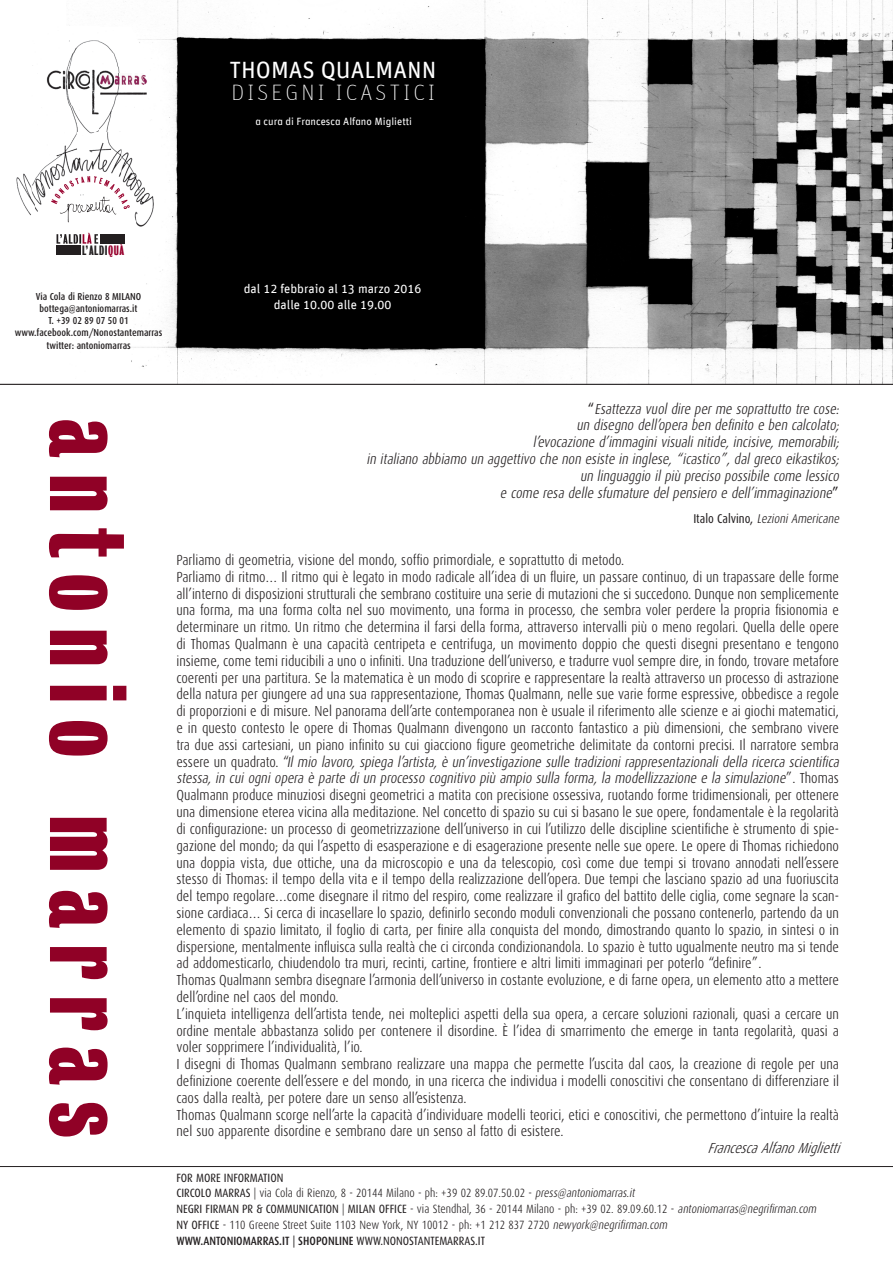
<style>
.page{position:relative;width:893px;height:1263px;background:#fff}
.page>*{position:absolute;margin:0;border:0;box-sizing:border-box;transform-origin:0 0}
.t1{font:23.55px "Unit Regular TF";color:#fff}
.t2{font:22.2px "Unit Thin TF";letter-spacing:.14em;color:#fff}
.t3{font:300 14.55px/16.8px "Dax Condensed";color:#231f20}
.t4{font:italic 300 14.55px "Dax Condensed";color:#231f20}
.t5{font:italic 300 12.75px "Dax Condensed";color:#231f20}
.t6{font:12.6px "Unit Regular TF";color:#fff}
.t7{font:12.3px "Bureau Grot One Five";letter-spacing:.045em;color:#231f20}
.t8{font:300 12px/15.8px "Dax Condensed";color:#231f20}
.t9{font:500 12px "Dax Condensed";color:#231f20}
.t10{font:12px "Dax Condensed";color:#231f20}
.t11{font:10.5px "Unit Regular Alternate";color:#fff}
.t12{font:500 10.05px "Dax Condensed";color:#231f20}
.s1{color:#98012d}
.s2{font-weight:400;font-style:normal}
.s3{font-style:italic}
.s4{font-weight:400}
</style>
<div class="page">
<img style="left:67px;top:0;width:826px;height:384px">
<svg style="left:49px;top:420px;width:59px;height:37px"></svg>
<svg style="left:50px;top:477px;width:58px;height:33px;background:#a02746"></svg>
<svg style="left:49px;top:528px;width:75px;height:29px"></svg>
<svg style="left:49px;top:575px;width:59px;height:35px"></svg>
<svg style="left:50px;top:631px;width:58px;height:33px;background:#a02746"></svg>
<svg style="left:50px;top:686px;width:76px;height:14px"></svg>
<svg style="left:49px;top:721px;width:59px;height:34px"></svg>
<svg style="left:50px;top:818px;width:58px;height:52px;background:#a32e4c"></svg>
<svg style="left:49px;top:891px;width:59px;height:37px"></svg>
<svg style="left:50px;top:947px;width:58px;height:32px"></svg>
<svg style="left:50px;top:998px;width:58px;height:32px"></svg>
<svg style="left:49px;top:1047px;width:59px;height:38px"></svg>
<svg style="left:49px;top:1103px;width:59px;height:33px"></svg>
<hr style="left:0;top:384px;width:893px;height:1px;background:#231f20">
<img style="left:100px;top:67px;width:49px;height:28px">
<svg style="left:144px;top:73px;width:4px;height:12px"></svg>
<img style="left:67px;top:27px;width:77px;height:26px">
<img style="left:32px;top:53px;width:67px;height:26px">
<img style="left:99px;top:53px;width:45px;height:14px">
<img style="left:46px;top:79px;width:45px;height:27px">
<img style="left:100px;top:95px;width:44px;height:11px">
<img style="left:35px;top:106px;width:109px;height:93px">
<img style="left:16px;top:173px;width:19px;height:43px">
<img style="left:136px;top:132px;width:25px;height:102px">
<img style="left:35px;top:199px;width:101px;height:35px">
<img style="left:115px;top:73px;width:29px;height:12px">
<img style="left:91px;top:91px;width:9px;height:31px">
<svg style="left:90px;top:67px;width:12px;height:24px"></svg>
<img style="left:91px;top:68px;width:7px;height:23px">
<svg style="left:51px;top:176px;width:79px;height:46px"></svg>
<div style="left:57px;top:245px;width:24px;height:9px;background:#231f20"></div>
<svg style="left:57px;top:233px;width:41px;height:11px"></svg>
<div style="left:100px;top:234px;width:24px;height:10px;background:#231f20"></div>
<hr style="left:0;top:1166px;width:893px;height:1px;background:#231f20">
<p class="t1" style="left:229px;top:56px;width:208px">THOMAS QUALMANN</p>
<p class="t2" style="left:232px;top:80px;width:205px">DISEGNI ICASTICI</p>
<p class="t11" style="left:255px;top:115px;width:158px">a cura di Francesca Alfano Miglietti</p>
<p class="t7" style="left:82px;top:243px;width:44px">L’ALDI<span class="s1">QUÀ</span></p>
<p class="t12" style="left:36px;top:291px;width:107px">Via Cola di Rienzo 8 MILANO</p>
<p class="t12" style="left:40px;top:303px;width:99px">bottega@antoniomarras.it</p>
<p class="t12" style="left:48px;top:315px;width:82px">T. +39 02 89 07 50 01</p>
<p class="t12" style="left:15px;top:327px;width:149px">www.facebook.com/Nonostantemarras</p>
<p class="t12" style="left:46px;top:339px;width:86px">twitter: antoniomarras</p>
<p class="t6" style="left:244px;top:281px;width:179px">dal 12 febbraio al 13 marzo 2016</p>
<p class="t6" style="left:274px;top:297px;width:119px">dalle 10.00 alle 19.00</p>
<p class="t4" style="left:587px;top:401px;width:256px"><span class="s2">“</span> Esattezza vuol dire per me soprattutto tre cose:</p>
<p class="t4" style="left:576px;top:417px;width:267px">un disegno dell’opera ben definito e ben calcolato;</p>
<p class="t4" style="left:533px;top:434px;width:311px">l’evocazione d’immagini visuali nitide, incisive, memorabili;</p>
<p class="t4" style="left:367px;top:451px;width:477px">in italiano abbiamo un aggettivo che non esiste in inglese, “icastico”, dal greco eikastikos;</p>
<p class="t4" style="left:580px;top:468px;width:263px">un linguaggio il più preciso possibile come lessico</p>
<p class="t4" style="left:500px;top:485px;width:340px">e come resa delle sfumature del pensiero e dell’immaginazione<span class="s2">”</span></p>
<p class="t5" style="left:693px;top:512px;width:150px"><span class="s2">I t a l o Ca l v i n o,</span> Lezioni Americane</p>
<p class="t3" style="left:176px;top:552px;width:449px">Parliamo di geometria, visione del mondo, soffio primordiale, e soprattutto di metodo.</p>
<p class="t3" style="left:176px;top:569px;width:667px">Parliamo di ritmo… Il ritmo qui è legato in modo radicale all’idea di un fluire, un passare continuo, di un trapassare delle forme all’interno di disposizioni strutturali che sembrano costituire una serie di mutazioni che si succedono. Dunque non semplicemente una forma, ma una forma colta nel suo movimento, una forma in processo, che sembra voler perdere la propria fisionomia e determinare un ritmo. Un ritmo che determina il farsi della forma, attraverso intervalli più o meno regolari. Quella delle opere di Thomas Qualmann è una capacità centripeta e centrifuga, un movimento doppio che questi disegni presentano e tengono insieme, come temi riducibili a uno o infiniti. Una traduzione dell’universo, e tradurre vuol sempre dire, in fondo, trovare metafore coerenti per una partitura. Se la matematica è un modo di scoprire e rappresentare la realtà attraverso un processo di astrazione della natura per giungere ad una sua rappresentazione, Thomas Qualmann, nelle sue varie forme espressive, obbedisce a regole di proporzioni e di misure. Nel panorama dell’arte contemporanea non è usuale il riferimento alle scienze e ai giochi matematici, e in questo contesto le opere di Thomas Qualmann divengono un racconto fantastico a più dimensioni, che sembrano vivere tra due assi cartesiani, un piano infinito su cui giacciono figure geometriche delimitate da contorni precisi. Il narratore sembra e s s e r e u n q u a d r a t o . “<span class="s3">Il mio lavoro, spiega l’artista, è un’investigazione sulle tradizioni rappresentazionali della ricerca scientifica stessa, in cui ogni opera è parte di un processo cognitivo più ampio sulla forma, la modellizzazione e la simulazione</span>” . T h o m a s Qualmann produce minuziosi disegni geometrici a matita con precisione ossessiva, ruotando forme tridimensionali, per ottenere una dimensione eterea vicina alla meditazione. Nel concetto di spazio su cui si basano le sue opere, fondamentale è la regolarità di configurazione: un processo di geometrizzazione dell’universo in cui l’utilizzo delle discipline scientifiche è strumento di spie&shy;gazione del mondo; da qui l’aspetto di esasperazione e di esagerazione presente nelle sue opere. Le opere di Thomas richiedono una doppia vista, due ottiche, una da microscopio e una da telescopio, così come due tempi si trovano annodati nell’essere stesso di Thomas: il tempo della vita e il tempo della realizzazione dell’opera. Due tempi che lasciano spazio ad una fuoriuscita del tempo regolare…come disegnare il ritmo del respiro, come realizzare il grafico del battito delle ciglia, come segnare la scan&shy;sione cardiaca… Si cerca di incasellare lo spazio, definirlo secondo moduli convenzionali che possano contenerlo, partendo da un elemento di spazio limitato, il foglio di carta, per finire alla conquista del mondo, dimostrando quanto lo spazio, in sintesi o in dispersione, mentalmente influisca sulla realtà che ci circonda condizionandola. Lo spazio è tutto ugualmente neutro ma si tende ad addomesticarlo, chiudendolo tra muri, recinti, cartine, frontiere e altri limiti immaginari per poterlo “definire”.</p>
<p class="t3" style="left:176px;top:972px;width:664px">Thomas Qualmann sembra disegnare l’armonia dell’universo in costante evoluzione, e di farne opera, un elemento atto a mettere dell’ordine nel caos del mondo.</p>
<p class="t3" style="left:176px;top:1005px;width:664px;text-align:justify">L’inquieta intelligenza dell’artista tende, nei molteplici aspetti della sua opera, a cercare soluzioni razionali, quasi a cercare un ordine mentale abbastanza solido per contenere il disordine. È l’idea di smarrimento che emerge in tanta regolarità, quasi a voler sopprimere l’individualità, l’io.</p>
<p class="t3" style="left:176px;top:1056px;width:664px;text-align:justify">I disegni di Thomas Qualmann sembrano realizzare una mappa che permette l’uscita dal caos, la creazione di regole per una definizione coerente dell’essere e del mondo, in una ricerca che individua i modelli conoscitivi che consentano di differenziare il caos dalla realtà, per potere dare un senso all’esistenza.</p>
<p class="t3" style="left:176px;top:1106px;width:664px">Thomas Qualmann scorge nell’arte la capacità d’individuare modelli teorici, etici e conoscitivi, che permettono d’intuire la realtà nel suo apparente disordine e sembrano dare un senso al fatto di esistere.</p>
<p class="t4" style="left:708px;top:1140px;width:138px">FrancescaAlfanoMiglietti</p>
<p class="t10" style="left:176px;top:1171px;width:108px">FOR MORE INFORMATION</p>
<p class="t8" style="left:176px;top:1185px;width:462px"><span class="s4">CIRCOLO MARRAS</span> | via Cola di Rienzo, 8 - 20144 Milano - ph: +39 02 89.07.50.02 - <span class="s3">press@antoniomarras.it</span></p>
<p class="t8" style="left:176px;top:1201px;width:644px"><span class="s4">NEGRI FIRMAN PR &amp; COMMUNICATION</span> | <span class="s4">MILAN OFFICE</span> - via Stendhal, 36 - 20144 Milano - ph: +39 02. 89.09.60.12 - <span class="s3">antoniomarras@negrifirman.com<br></span><span class="s4">NY OFFICE</span> - 110 Greene Street Suite 1103 New York, NY 10012 - ph: +1 212 837 2720 <span class="s3">newyork@negrifirman.com</span></p>
<p class="t9" style="left:176px;top:1234px;width:310px">WWW.ANTONIOMARRAS.IT <span class="s4">|</span> SHOPONLINE <span class="s4">WWW.NONOSTANTEMARRAS.IT</span></p>
</div>
